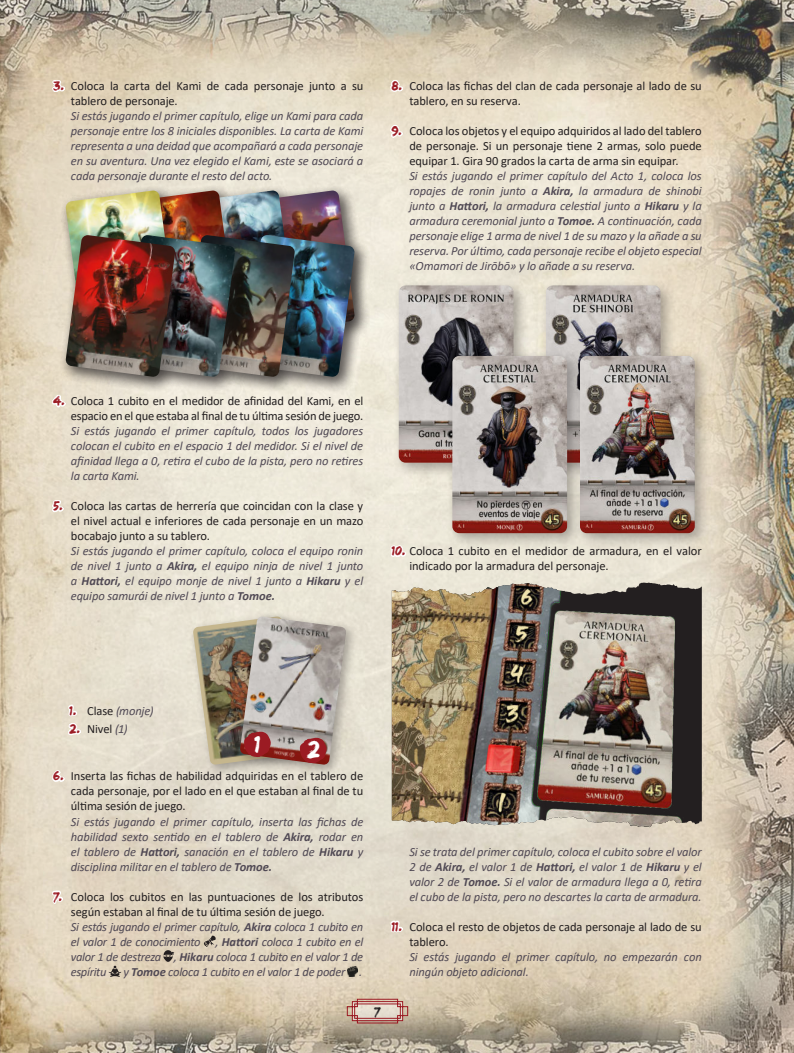
<style>
.page{position:relative;width:794px;height:1053px;background:#fff}
.page>*{position:absolute;margin:0;border:0;box-sizing:border-box;transform-origin:0 0}
.t1{font:25.12px "Edo SZ";color:#fff}
.t2{font:13.75px "Edo SZ";color:#231f20}
.t3{font:italic 12.5px/15px "Calibri";letter-spacing:-.01em;color:#504954;text-align:justify}
.t4{font:12.5px/15px "Calibri";letter-spacing:-.01em;color:#231f20}
.s1{font-family:"Edo SZ";font-size:13.75px;color:#fff}
.s2{font-family:"Edo SZ";font-size:13.75px;color:#9b1b23}
.s3{font-weight:700}
.s4{font-family:"Edo SZ";font-style:normal;font-size:13.75px;color:#fff}
.s5{font-family:"Edo SZ";font-style:normal;font-size:13.75px;color:#9b1b23}
.s6{font-style:normal;color:#231f20}
.s7{font-style:italic;color:#504954}
</style>
<div class="page">
<img style="left:0;top:0;width:794px;height:1052px">
<svg style="left:346px;top:998px;width:63px;height:25px;background:#cba398"></svg>
<svg style="left:204px;top:935px;width:12px;height:11px"></svg>
<svg style="left:164px;top:950px;width:10px;height:11px"></svg>
<svg style="left:109px;top:965px;width:12px;height:11px"></svg>
<svg style="left:347px;top:966px;width:10px;height:10px"></svg>
<img style="left:392px;top:582px;width:310px;height:245px">
<img style="left:397px;top:582px;width:246px;height:14px">
<div style="left:188px;top:611px;width:124px;height:166px;background:#231f20;opacity:.36"></div>
<img style="left:193px;top:616px;width:42px;height:148px">
<div style="left:235px;top:611px;width:124px;height:166px;background:#231f20;opacity:.36"></div>
<img style="left:240px;top:616px;width:106px;height:148px">
<div style="left:392px;top:279px;width:138px;height:199px;background:#231f20;opacity:.36"></div>
<img style="left:399px;top:285px;width:114px;height:177px">
<div style="left:539px;top:279px;width:138px;height:199px;background:#231f20;opacity:.36"></div>
<img style="left:546px;top:285px;width:114px;height:64px">
<div style="left:446px;top:349px;width:137px;height:200px;background:#231f20;opacity:.36"></div>
<img style="left:452px;top:356px;width:115px;height:177px">
<div style="left:573px;top:349px;width:138px;height:200px;background:#231f20;opacity:.36"></div>
<img style="left:580px;top:356px;width:114px;height:177px">
<div style="left:239px;top:184px;width:132px;height:164px;background:#ece8d8"></div>
<img style="left:311px;top:190px;width:44px;height:39px">
<div style="left:179px;top:184px;width:132px;height:164px;background:#231f20;opacity:.36"></div>
<img style="left:251px;top:190px;width:44px;height:39px">
<div style="left:119px;top:184px;width:132px;height:164px;background:#231f20;opacity:.36"></div>
<img style="left:191px;top:190px;width:44px;height:39px">
<div style="left:59px;top:184px;width:132px;height:164px;background:#231f20;opacity:.36"></div>
<img style="left:65px;top:190px;width:110px;height:39px">
<div style="left:239px;top:229px;width:132px;height:164px;background:#231f20;opacity:.36"></div>
<img style="left:311px;top:235px;width:44px;height:142px">
<div style="left:179px;top:229px;width:132px;height:164px;background:#231f20;opacity:.36"></div>
<img style="left:251px;top:235px;width:44px;height:142px">
<div style="left:119px;top:229px;width:132px;height:164px;background:#231f20;opacity:.36"></div>
<img style="left:191px;top:235px;width:44px;height:142px">
<div style="left:59px;top:229px;width:132px;height:164px;background:#231f20;opacity:.36"></div>
<img style="left:65px;top:235px;width:110px;height:142px">
<p class="t4" style="left:71px;top:78px;width:294px;text-indent:-18px"><span class="s1">3</span><span class="s2">.</span> Coloca la carta del Kami de cada personaje junto a su tablero de personaje.</p>
<p class="t3" style="left:71px;top:108px;width:294px">Si estás jugando el primer capítulo, elige un Kami para cada personaje entre los 8 iniciales disponibles. La carta de Kami representa a una deidad que acompañará a cada personaje en su aventura. Una vez elegido el Kami, este se asociará a cada personaje durante el resto del acto.</p>
<p class="t4" style="left:409px;top:78px;width:294px;text-indent:-18px"><span class="s1">8</span><span class="s2">.</span> Coloca las 昀椀chas del clan de cada personaje al lado de su tablero, en su reserva.</p>
<p class="t4" style="left:409px;top:123px;width:294px;text-align:justify;text-indent:-18px"><span class="s1">9.</span> Coloca los objetos y el equipo adquiridos al lado del tablero de personaje. Si un personaje 琀椀ene 2 armas, solo puede equipar 1. Gira 90 grados la carta de arma sin equipar.</p>
<p class="t3" style="left:409px;top:168px;width:294px">Si estás jugando el primer capítulo del Acto 1, coloca los ropajes de ronin junto a <span class="s3">Akira,</span> la armadura de shinobi junto a <span class="s3">Ha琀琀ori,</span> la armadura celes琀椀al junto a <span class="s3">Hikaru</span> y la armadura ceremonial junto a <span class="s3">Tomoe.</span> A con琀椀nuación, cada personaje elige 1 arma de nivel 1 de su mazo y la añade a su reserva. Por úl琀椀mo, cada personaje recibe el objeto especial «Omamori de Jirōbō» y lo añade a su reserva.</p>
<p class="t4" style="left:53px;top:393px;width:312px;text-align:right"><span class="s1">4</span><span class="s2">.</span> Coloca 1 cubito en el medidor de a昀椀nidad del Kami, en el espacio en el que estaba al 昀椀nal de tu úl琀椀ma sesión de juego.</p>
<p class="t3" style="left:71px;top:423px;width:294px">Si estás jugando el primer capítulo, todos los jugadores colocan el cubito en el espacio 1 del medidor. Si el nivel de a昀椀nidad llega a 0, re琀椀ra el cubo de la pista, pero no re琀椀res la carta Kami.</p>
<p class="t4" style="left:71px;top:498px;width:294px;text-align:justify;text-indent:-18px"><span class="s1">5.</span> Coloca las cartas de herrería que coincidan con la clase y el nivel actual e inferiores de cada personaje en un mazo bocabajo junto a su tablero.</p>
<p class="t3" style="left:71px;top:543px;width:294px">Si estás jugando el primer capítulo, coloca el equipo ronin de nivel 1 junto a <span class="s3">Akira,</span> el equipo ninja de nivel 1 junto a <span class="s3">Ha琀琀ori,</span> el equipo monje de nivel 1 junto a <span class="s3">Hikaru</span> y el equipo samurái de nivel 1 junto a <span class="s3">Tomoe.</span></p>
<p class="t4" style="left:409px;top:543px;width:294px;text-indent:-18px"><span class="s1">1</span><span class="s2">0.</span> Coloca 1 cubito en el medidor de armadura, en el valor indicado por la armadura del personaje.</p>
<p class="t3" style="left:69px;top:703px;width:86px"><span class="s4">1</span><span class="s5">.</span> <span class="s6">Clase</span> (monje)</p>
<p class="t4" style="left:69px;top:721px;width:60px"><span class="s1">2</span><span class="s2">.</span> Nivel <span class="s7">(1)</span></p>
<h1 class="t1" style="left:254px;top:728px;width:7px">1</h1>
<h1 class="t1" style="left:307px;top:734px;width:13px">2</h1>
<p class="t4" style="left:71px;top:768px;width:294px;text-align:justify;text-indent:-18px"><span class="s1">6</span><span class="s2">.</span> Inserta las 昀椀chas de habilidad adquiridas en el tablero de cada personaje, por el lado en el que estaban al 昀椀nal de tu úl琀椀ma sesión de juego.</p>
<p class="t3" style="left:71px;top:813px;width:294px">Si estás jugando el primer capítulo, inserta las 昀椀chas de habilidad sexto sen琀椀do en el tablero de <span class="s3">Akira,</span> rodar en el tablero de <span class="s3">Ha琀琀ori,</span> sanación en el tablero de <span class="s3">Hikaru</span> y disciplina militar en el tablero de <span class="s3">Tomoe.</span></p>
<p class="t3" style="left:71px;top:888px;width:294px;text-align:left;text-indent:-18px"><span class="s4">7.</span> <span class="s6">Coloca los cubitos en las puntuaciones de los atributos según estaban al 昀椀nal de tu úl琀椀ma sesión de juego.<br></span>Si estás jugando el primer capítulo, <span class="s3">Akira</span> coloca 1 cubito en el valor 1 de conocimiento , <span class="s3">Ha琀琀ori</span> coloca 1 cubito en el valor 1 de destreza , <span class="s3">Hikaru</span> coloca 1 cubito en el valor 1 de espíritu</p>
<p class="t3" style="left:123px;top:963px;width:240px">y <span class="s3">Tomoe</span> coloca 1 cubito en el valor 1 de poder .</p>
<p class="t3" style="left:409px;top:843px;width:294px">Si se trata del primer capítulo, coloca el cubito sobre el valor 2 de <span class="s3">Akira,</span> el valor 1 de <span class="s3">Ha琀琀ori,</span> el valor 1 de <span class="s3">Hikaru</span> y el valor 2 de <span class="s3">Tomoe.</span> Si el valor de armadura llega a 0, re琀椀ra el cubo de la pista, pero no descartes la carta de armadura.</p>
<p class="t4" style="left:409px;top:918px;width:294px;text-indent:-18px"><span class="s1">1</span><span class="s2">1.</span> Coloca el resto de objetos de cada personaje al lado de su tablero.</p>
<p class="t3" style="left:409px;top:948px;width:294px">Si estás jugando el primer capítulo, no empezarán con ningún objeto adicional.</p>
<p class="t2" style="left:374px;top:1002px;width:8px">7</p>
</div>
